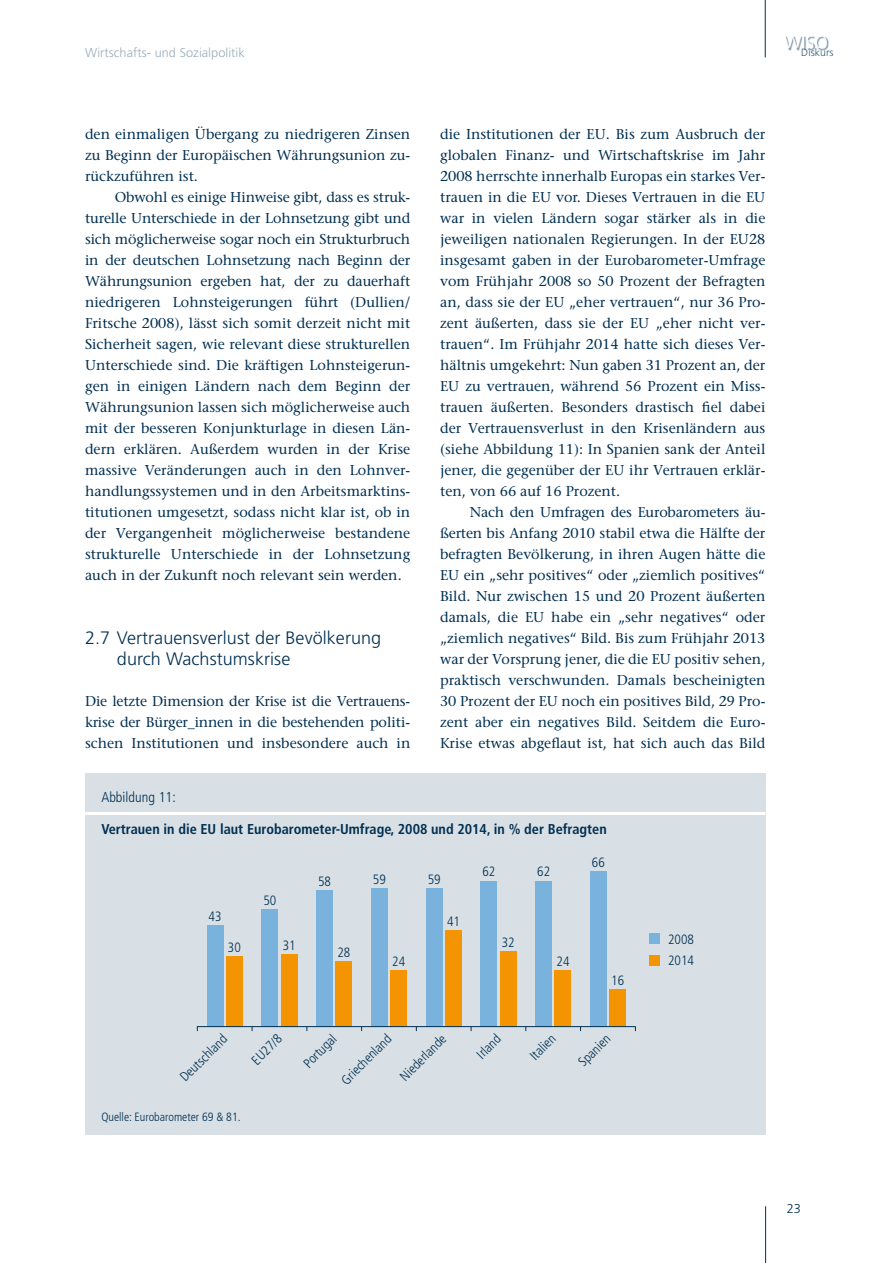
<style>
.page{position:relative;width:893px;height:1263px;background:#fff}
.page>*{position:absolute;margin:0;border:0;box-sizing:border-box;transform-origin:0 0}
.t1{font:300 18px/21.6px "Frutiger";letter-spacing:.005em;color:#002f51}
.t2{font:300 18px "Frutiger";color:#fff}
.t3{font:14.25px/21px "Stone Serif";color:#002f51;text-align:justify}
.t4{font:700 condensed 14.25px "Frutiger";color:#002f51}
.t5{font:300 condensed 14.25px "Frutiger";letter-spacing:.005em;color:#002f51}
.t6{font:300 condensed 13.5px "Frutiger";color:#002f51}
.t7{font:300 12.75px "Frutiger";letter-spacing:.005em;color:#99acba}
.t8{font:300 12.75px "Frutiger";color:#002f51}
.t9{font:300 condensed 12px "Frutiger";color:#002f51}
.t10{font:300 10.5px "Frutiger";letter-spacing:.005em;color:#335974}
</style>
<div class="page">
<hr style="left:765px;top:1206px;width:1px;height:57px;background:#002f51">
<div style="left:785px;top:36px;width:44px;height:14px;background:#4d6d86;opacity:.75"></div>
<hr style="left:765px;top:0;width:1px;height:57px;background:#002f51">
<div style="left:85px;top:773px;width:680px;height:362px;background:#d9e0e5"></div>
<hr style="left:85px;top:812px;width:680px;height:3px;background:#fff">
<div style="left:207px;top:925px;width:16px;height:102px;background:#79b2dc"></div>
<div style="left:226px;top:956px;width:17px;height:71px;background:#f59401"></div>
<div style="left:371px;top:888px;width:16px;height:139px;background:#79b2dc"></div>
<div style="left:390px;top:970px;width:17px;height:57px;background:#f59401"></div>
<div style="left:262px;top:909px;width:16px;height:118px;background:#79b2dc"></div>
<div style="left:281px;top:954px;width:16px;height:73px;background:#f59401"></div>
<div style="left:426px;top:888px;width:16px;height:139px;background:#79b2dc"></div>
<div style="left:445px;top:930px;width:16px;height:97px;background:#f59401"></div>
<div style="left:535px;top:881px;width:17px;height:146px;background:#79b2dc"></div>
<div style="left:555px;top:970px;width:16px;height:57px;background:#f59401"></div>
<div style="left:316px;top:890px;width:17px;height:137px;background:#79b2dc"></div>
<div style="left:336px;top:961px;width:16px;height:66px;background:#f59401"></div>
<div style="left:481px;top:881px;width:16px;height:146px;background:#79b2dc"></div>
<div style="left:500px;top:951px;width:16px;height:76px;background:#f59401"></div>
<div style="left:590px;top:871px;width:16px;height:156px;background:#79b2dc"></div>
<div style="left:609px;top:989px;width:17px;height:38px;background:#f59401"></div>
<hr style="left:197px;top:1026px;width:438px;height:1px;background:#002f51">
<div style="left:649px;top:955px;width:11px;height:10px;background:#f59401"></div>
<div style="left:649px;top:933px;width:11px;height:11px;background:#79b2dc"></div>
<p class="t2" style="left:784px;top:32px;width:45px">WISO</p>
<p class="t7" style="left:85px;top:45px;width:161px">Wirtschafts- und Sozialpolitik</p>
<p class="t10" style="left:801px;top:47px;width:34px">Diskurs</p>
<p class="t3" style="left:85px;top:123px;width:327px">den einmaligen Übergang zu niedrigeren Zinsen zu Beginn der Europäischen Währungsunion zu&shy;rückzuführen ist.</p>
<p class="t3" style="left:85px;top:186px;width:327px;text-indent:30px">Obwohl es einige Hinweise gibt, dass es struk&shy;turelle Unterschiede in der Lohnsetzung gibt und sich möglicherweise sogar noch ein Strukturbruch in der deutschen Lohnsetzung nach Beginn der Währungsunion ergeben hat, der zu dauerhaft niedrigeren Lohnsteigerungen führt (Dullien/ Fritsche 2008), lässt sich somit derzeit nicht mit Sicherheit sagen, wie relevant diese strukturellen Unterschiede sind. Die kräftigen Lohnsteigerun&shy;gen in einigen Ländern nach dem Beginn der Währungsunion lassen sich möglicherweise auch mit der besseren Konjunkturlage in diesen Län&shy;dern erklären. Außerdem wurden in der Krise massive Veränderungen auch in den Lohnver&shy;handlungssystemen und in den Arbeitsmarktins&shy;titutionen umgesetzt, sodass nicht klar ist, ob in der Vergangenheit möglicherweise bestandene strukturelle Unterschiede in der Lohnsetzung auch in der Zukunft noch relevant sein werden.</p>
<p class="t1" style="left:117px;top:627px;width:266px;text-indent:-32px">2.7 Vertrauensverlust der Bevölkerung durch Wachstumskrise</p>
<p class="t3" style="left:85px;top:690px;width:327px">Die letzte Dimension der Krise ist die Vertrauens&shy;krise der Bürger_innen in die bestehenden politi&shy;schen Institutionen und insbesondere auch in</p>
<p class="t3" style="left:440px;top:123px;width:327px">die Institutionen der EU. Bis zum Ausbruch der globalen Finanz- und Wirtschaftskrise im Jahr 2008 herrschte innerhalb Europas ein starkes Ver&shy;trauen in die EU vor. Dieses Vertrauen in die EU war in vielen Ländern sogar stärker als in die jeweiligen nationalen Regierungen. In der EU28 insgesamt gaben in der Eurobarometer-Umfrage vom Frühjahr 2008 so 50 Prozent der Befragten an, dass sie der EU „eher vertrauen“, nur 36 Pro&shy;zent äußerten, dass sie der EU „eher nicht ver&shy;trauen“. Im Frühjahr 2014 hatte sich dieses Ver&shy;hältnis umgekehrt: Nun gaben 31 Prozent an, der EU zu vertrauen, während 56 Prozent ein Miss&shy;trauen äußerten. Besonders drastisch fiel dabei der Vertrauensverlust in den Krisenländern aus (siehe Abbildung 11): In Spanien sank der Anteil jener, die gegenüber der EU ihr Vertrauen erklär&shy;ten, von 66 auf 16 Prozent.</p>
<p class="t3" style="left:440px;top:502px;width:327px;text-indent:30px">Nach den Umfragen des Eurobarometers äu&shy;ßerten bis Anfang 2010 stabil etwa die Hälfte der befragten Bevölkerung, in ihren Augen hätte die EU ein „sehr positives“ oder „ziemlich positives“ Bild. Nur zwischen 15 und 20 Prozent äußerten damals, die EU habe ein „sehr negatives“ oder „ziemlich negatives“ Bild. Bis zum Frühjahr 2013 war der Vorsprung jener, die die EU positiv sehen, praktisch verschwunden. Damals bescheinigten 30 Prozent der EU noch ein positives Bild, 29 Pro&shy;zent aber ein negatives Bild. Seitdem die Euro-Krise etwas abgeflaut ist, hat sich auch das Bild</p>
<p class="t5" style="left:101px;top:789px;width:76px">Abbildung 11:</p>
<p class="t4" style="left:101px;top:821px;width:507px">Vertrauen in die EU laut Eurobarometer-Umfrage, 2008 und 2014, in % der Befragten</p>
<p class="t6" style="left:209px;top:909px;width:14px">43</p>
<p class="t6" style="left:228px;top:939px;width:14px">30</p>
<p class="t6" style="left:263px;top:892px;width:14px">50</p>
<p class="t6" style="left:283px;top:937px;width:14px">31</p>
<p class="t6" style="left:318px;top:873px;width:14px">58</p>
<p class="t6" style="left:337px;top:944px;width:14px">28</p>
<p class="t6" style="left:373px;top:871px;width:14px">59</p>
<p class="t6" style="left:392px;top:953px;width:14px">24</p>
<p class="t6" style="left:428px;top:871px;width:14px">59</p>
<p class="t6" style="left:447px;top:913px;width:14px">41</p>
<p class="t6" style="left:482px;top:864px;width:14px">62</p>
<p class="t6" style="left:537px;top:864px;width:14px">62</p>
<p class="t6" style="left:592px;top:854px;width:14px">66</p>
<p class="t6" style="left:502px;top:935px;width:14px">32</p>
<p class="t6" style="left:557px;top:953px;width:14px">24</p>
<p class="t6" style="left:611px;top:972px;width:14px">16</p>
<p class="t6" style="left:177px;top:1074px;width:62px;rotate:-45deg">Deutschland</p>
<p class="t6" style="left:300px;top:1060px;width:42px;rotate:-45deg">Portugal</p>
<p class="t6" style="left:474px;top:1051px;width:29px;rotate:-45deg">Irland</p>
<p class="t6" style="left:248px;top:1057px;width:38px;rotate:-45deg">EU27/8</p>
<p class="t6" style="left:338px;top:1077px;width:66px;rotate:-45deg">Griechenland</p>
<p class="t6" style="left:397px;top:1073px;width:61px;rotate:-45deg">Niederlande</p>
<p class="t6" style="left:527px;top:1052px;width:32px;rotate:-45deg">Italien</p>
<p class="t6" style="left:575px;top:1058px;width:41px;rotate:-45deg">Spanien</p>
<p class="t9" style="left:101px;top:1110px;width:141px">Quelle: Eurobarometer 69 &amp; 81.</p>
<p class="t6" style="left:668px;top:931px;width:27px">2008</p>
<p class="t6" style="left:668px;top:953px;width:27px">2014</p>
<p class="t8" style="left:787px;top:1202px;width:16px">23</p>
</div>
